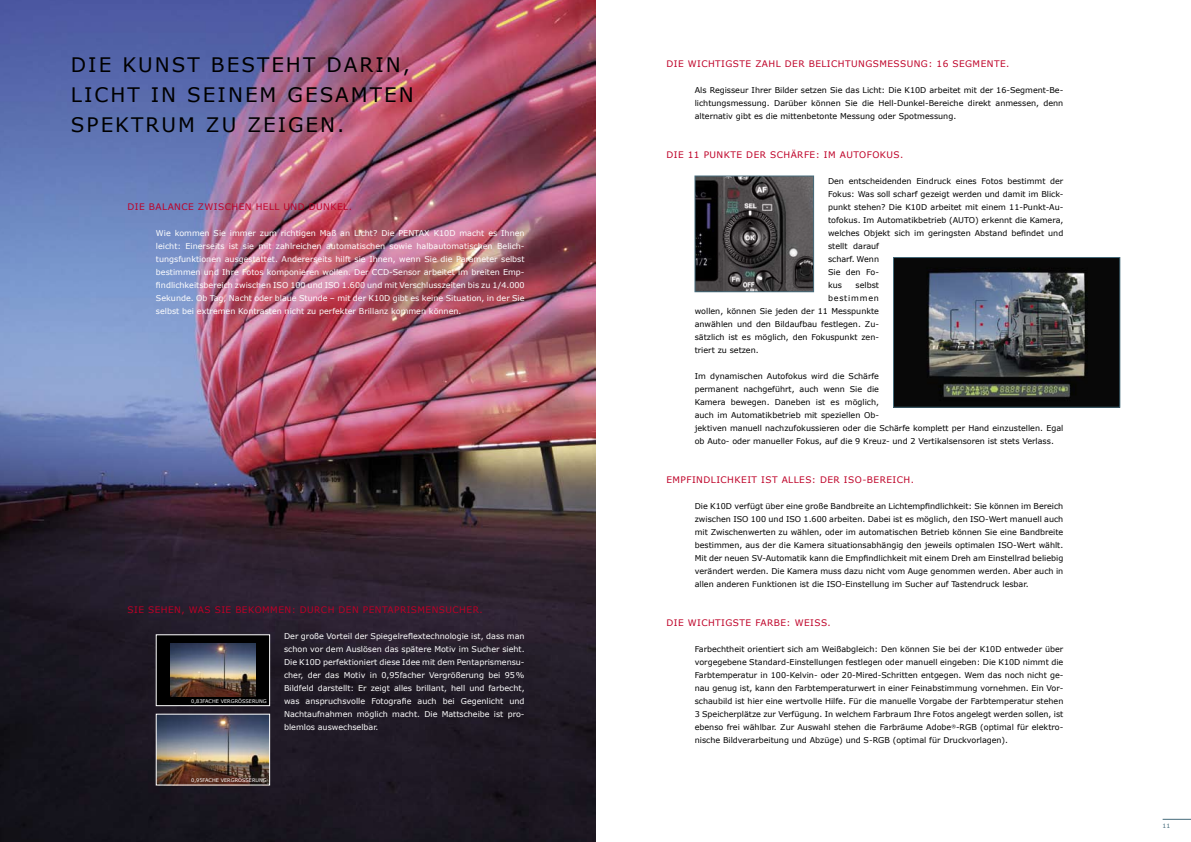
<style>
.page{position:relative;width:1191px;height:842px;background:#fff}
.page>*{position:absolute;margin:0;border:0;box-sizing:border-box;transform-origin:0 0}
.t1{font:20px/30px "Verdana";letter-spacing:.1em;color:#000}
.t2{font:9px "Verdana";letter-spacing:.05em;color:#be0027}
.t3{font:8px/13px "Verdana";color:#000;text-align:justify}
.t4{font:8px/13px "Verdana";color:#fff;text-align:justify}
.t5{font:8px "Verdana";letter-spacing:.1em;color:#000}
.t6{font:6px "Verdana";color:#456b7b}
.t7{font:5px "Verdana";color:#fff}
</style>
<div class="page">
<svg style="left:1162px;top:819px;width:29px;height:1px"></svg>
<img style="left:0;top:0;width:595px;height:842px">
<img style="left:895px;top:259px;width:223px;height:146px">
<div style="left:893px;top:257px;width:227px;height:150px;border:1px solid #456b7b"></div>
<img style="left:696px;top:178px;width:116px;height:112px">
<div style="left:694px;top:176px;width:120px;height:116px;border:1px solid #456b7b"></div>
<div style="left:156px;top:635px;width:114px;height:71px;background:#000"></div>
<div style="left:156px;top:634px;width:114px;height:72px;border:1px solid #fff"></div>
<img style="left:170px;top:644px;width:85px;height:53px">
<img style="left:158px;top:716px;width:110px;height:67px">
<div style="left:156px;top:714px;width:114px;height:71px;border:1px solid #fff"></div>
<h1 class="t1" style="left:71px;top:49px;width:344px">DIE KU NST BESTEHT DARIN,<br>LICHT IN SEINEM GESAMTEN<br>SPEKTRU M ZU ZEIGEN.</h1>
<p class="t2" style="left:128px;top:201px;width:93px">DIE BALANCE ZWISC</p>
<p class="t2" style="left:231px;top:201px;width:122px">HEN HELL U ND DU NKEL.</p>
<p class="t4" style="left:156px;top:227px;width:370px">Wie kommen Sie immer zum richtigen Maß an Licht? Die PENTAX K1 0D macht es Ihnen leicht: Einerseits ist sie mit zahlreichen automatischen sowie halbautomatischen Belich&shy;tungsfunktionen ausgestattet. Andererseits hilft sie Ihnen, wenn Sie die Parameter selbst bestimmen und Ihre Fotos komponieren wollen. Der CCD-Sensor arbeitet im breiten Emp&shy;findlichkeitsbereich zwischen ISO 100 und ISO 1.600 und mit Verschlusszeiten bis zu 1/4.000<br>Sekunde. Ob Tag, Nacht oder blaue Stunde – mit der K1 0D gibt es keine Situation, in der Sie selbst bei extremen Kontrasten nicht zu perfekter Brillanz kommen können.</p>
<p class="t2" style="left:128px;top:604px;width:187px">SIE SEHEN, WAS SIE BEKOMMEN: DURC</p>
<p class="t2" style="left:328px;top:604px;width:79px">H DEN PENTAPRIS</p>
<p class="t2" style="left:417px;top:604px;width:29px">MENSUC</p>
<p class="t2" style="left:459px;top:604px;width:25px">HER.</p>
<p class="t4" style="left:284px;top:630px;width:242px">Der große Vorteil der Spiegelreflextechnologie ist, dass man schon vor dem Auslösen das spätere Motiv im Sucher sieht.<br>Die K1 0D perfektioniert diese Idee mit dem Pentaprismensu&shy;cher, der das Motiv in 0,95facher Vergrößerung bei 95% Bildfeld darstellt: Er zeigt alles brillant, hell und farbecht, was anspruchsvolle Fotografie auch bei Gegenlicht und Nachtaufnahmen möglich macht. Die Mattscheibe ist pro&shy;blemlos auswechselbar.</p>
<p class="t7" style="left:191px;top:698px;width:41px">0,83FACHE VERGR</p>
<p class="t7" style="left:238px;top:698px;width:29px">ÖSSERU NG</p>
<p class="t7" style="left:191px;top:777px;width:41px">0,95FACHE VERGR</p>
<p class="t7" style="left:238px;top:777px;width:29px">ÖSSERU NG</p>
<p class="t2" style="left:666px;top:58px;width:62px">DIE WICHTIGS</p>
<p class="t2" style="left:739px;top:58px;width:162px">TE ZAHL DER BELICHTU NGSMESSU</p>
<p class="t2" style="left:913px;top:58px;width:97px">NG: 16 SEGMENTE.</p>
<p class="t3" style="left:694px;top:84px;width:370px">Als Regisseur Ihrer Bilder setzen Sie das Licht: Die K1 0D arbeitet mit der 1 6-Segment-Be&shy;lichtungsmessung. Darüber können Sie die Hell-Dunkel-Bereiche direkt anmessen, denn alternativ gibt es die mittenbetonte Messung oder Spotmessung.</p>
<p class="t2" style="left:666px;top:149px;width:201px">DIE 11 PU NKTE DER SCHÄRFE: IM AUTOFO</p>
<p class="t2" style="left:880px;top:149px;width:25px">KUS .</p>
<p class="t3" style="left:828px;top:175px;width:237px;text-align:left">Den entscheidenden Eindruck eines Fotos bestimmt der Fokus: Was soll scharf gezeigt werden und damit im Blick&shy;punkt stehen? Die K1 0D arbeitet mit einem 11 -Punkt-Au&shy;tofokus. Im Automatikbetrieb (AUTO) erkennt die Kamera, welches Objekt sich im geringsten Abstand befindet und stellt darauf<br>scharf. Wenn<br>Sie den Fo-<br>kus</p>
<p class="t3" style="left:855px;top:279px;width:25px">selbst</p>
<p class="t5" style="left:828px;top:293px;width:53px">bestimmen</p>
<p class="t3" style="left:694px;top:305px;width:186px">wollen, können Sie jeden der 11 Messpunkte</p>
<p class="t3" style="left:694px;top:318px;width:186px">anwählen und den Bildaufbau festlegen. Zu-</p>
<p class="t3" style="left:694px;top:331px;width:186px">sätzlich ist es möglich, den Fokuspunkt zen-</p>
<p class="t3" style="left:694px;top:344px;width:65px">triert zu setzen.</p>
<p class="t3" style="left:694px;top:370px;width:370px;text-align:left">Im dynamischen Autofokus wird die Schärfe<br>permanent nachgeführt, auch wenn Sie die<br>Kamera bewegen. Daneben ist es möglich,<br>auch im Automatikbetrieb mit speziellen Ob-<br>jektiven manuell nachzufokussieren oder die Schärfe komplett per Hand einzustellen. Egal ob Auto- oder manueller Fokus, auf die 9 Kreuz- und 2 Vertikalsensoren ist stets Verlass.</p>
<p class="t2" style="left:666px;top:474px;width:185px">EMPFINDLICHKEIT IST ALLES: DER ISO</p>
<p class="t2" style="left:862px;top:474px;width:53px">-BEREICH.</p>
<p class="t3" style="left:694px;top:500px;width:370px">Die K10D verfügt über eine große Bandbreite an Lichtempfindlichkeit: Sie können im Bereich zwischen ISO</p>
<p class="t3" style="left:694px;top:513px;width:370px;text-indent:290px">-Wert manuell auch mit Zwischenwerten zu wählen, oder im automatischen Betrieb können Sie eine Bandbreite bestimmen, aus der die Kamera situationsabhängig den jeweils optimalen ISO</p>
<p class="t3" style="left:751px;top:513px;width:41px">100 und ISO</p>
<p class="t3" style="left:803px;top:513px;width:173px">1 .600 arbeiten. Dabei ist es möglich, den ISO</p>
<p class="t3" style="left:694px;top:539px;width:370px;text-indent:318px">-Wert wählt.<br>Mit der neuen SV-Automatik kann die Empfindlichkeit mit einem Dreh am Einstellrad beliebig verändert werden. Die Kamera muss dazu nicht vom Auge genommen werden. Aber auch in allen anderen Funktionen ist die ISO</p>
<p class="t3" style="left:842px;top:578px;width:188px">-Einstellung im Sucher auf Tastendruck lesbar.</p>
<p class="t2" style="left:666px;top:617px;width:62px">DIE WICHTIGS</p>
<p class="t2" style="left:739px;top:617px;width:77px">TE FARBE: WEISS</p>
<p class="t2" style="left:827px;top:617px;width:5px">.</p>
<p class="t3" style="left:694px;top:643px;width:370px">Farbechtheit orientiert sich am Weißabgleich: Den können Sie bei der K1 0D entweder über vorgegebene Standard-Einstellungen festlegen oder manuell eingeben: Die K1 0D nimmt die Farbtemperatur in 1 00-Kelvin- oder 20-Mired-Schritten entgegen. Wem das noch nicht ge&shy;nau genug ist, kann den Farbtemperaturwert in einer Feinabstimmung vornehmen. Ein Vor&shy;schaubild ist hier eine wertvolle Hilfe. Für die manuelle Vorgabe der Farbtemperatur stehen 3 Speicherplätze zur Verfügung. In welchem Farbraum Ihre Fotos angelegt werden sollen, ist ebenso frei wählbar. Zur Auswahl stehen die Farbräume Adobe<sup>®</sup>-RGB (optimal für elektro&shy;nische Bildverarbeitung und Abzüge) und S-RG B (optimal für Druckvorlagen).</p>
<p class="t6" style="left:1162px;top:822px;width:5px">11</p>
</div>
